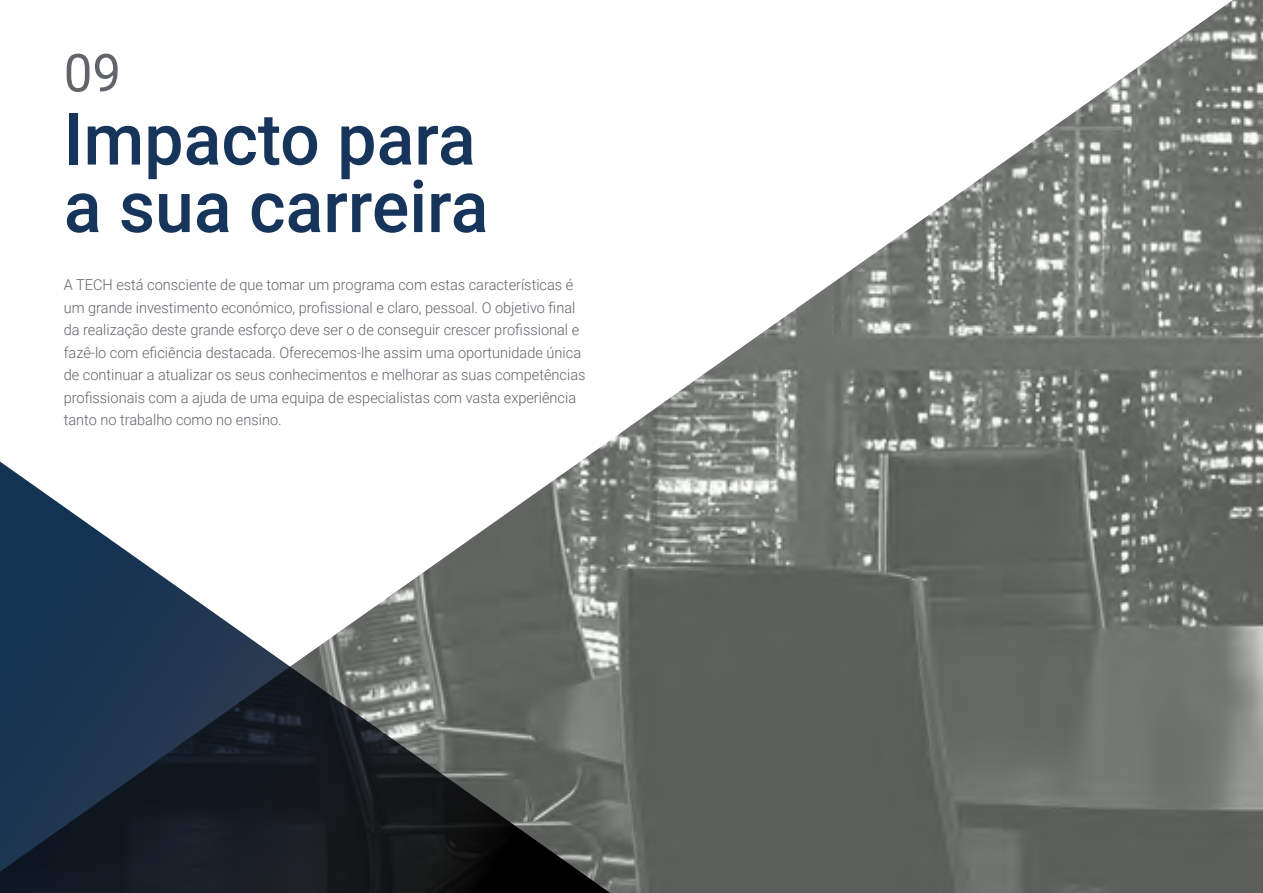
<style>
.page{position:relative;width:1263px;height:893px;background:#fff}
.page>*{position:absolute;margin:0;border:0;box-sizing:border-box;transform-origin:0 0}
.t1{font:500 72px/67.5px "Roboto";color:#17355b}
.t2{font:52.5px "Roboto";color:#61646a}
.t3{font:300 15px/22.5px "Roboto";color:#61646a}
</style>
<div class="page">
<img style="left:602px;top:0;width:661px;height:893px">
<svg style="left:0;top:446px;width:640px;height:447px"></svg>
<h2 class="t2" style="left:64px;top:36px;width:59px">09</h2>
<h1 class="t1" style="left:64px;top:103px;width:426px">Impacto para a sua carreira</h1>
<p class="t3" style="left:64px;top:273px;width:523px">A TECH está consciente de que tomar um programa com estas características é um grande investimento económico, profissional e claro, pessoal. O objetivo final da realização deste grande esforço deve ser o de conseguir crescer profissional e fazê-lo com eficiência destacada. Oferecemos-lhe assim uma oportunidade única de continuar a atualizar os seus conhecimentos e melhorar as suas competências profissionais com a ajuda de uma equipa de especialistas com vasta experiência tanto no trabalho como no ensino.</p>
</div>
